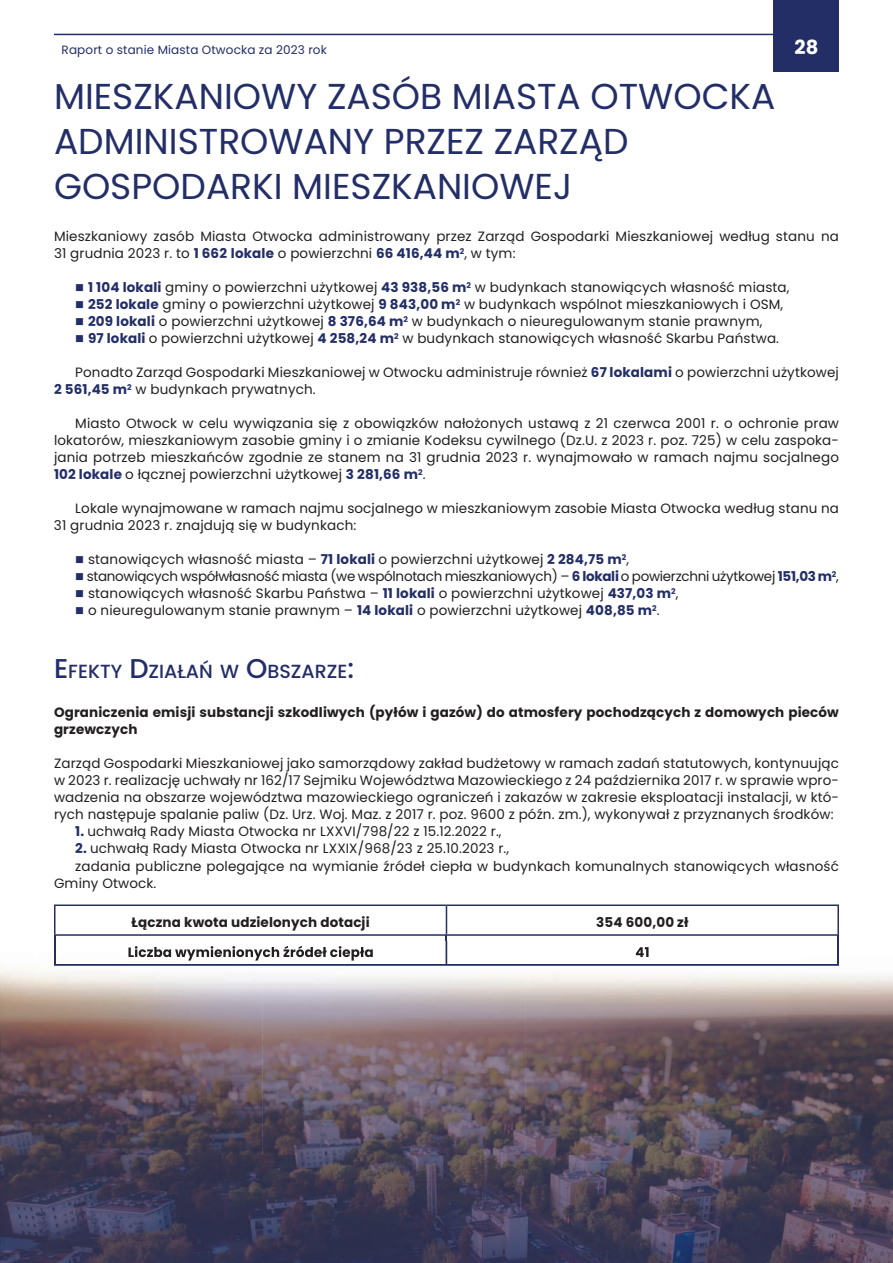
<style>
.page{position:relative;width:893px;height:1263px;background:#fff}
.page>*{position:absolute;margin:0;border:0;box-sizing:border-box;transform-origin:0 0}
.t1{font:36px/45px "Poppins";color:#232e67}
.t2{font:700 19.5px "Poppins";color:#fff}
.t3{font:500 19.05px "Poppins";color:#232e67}
.t4{font:13.5px/17px "Poppins";letter-spacing:.01em;color:#231f20}
.t5{font:700 13.5px/17px "Poppins";letter-spacing:.01em;color:#231f20}
.t6{font:13.5px "Poppins";letter-spacing:-.02em;color:#231f20}
.t7{font:12px "Poppins";letter-spacing:.01em;color:#232e67}
.s1{font-weight:700;color:#232e67}
.s2{color:#232e67}
.s3{font-size:27.15px}
</style>
<div class="page">
<div style="left:774px;top:0;width:65px;height:71px;background:#232e67"></div>
<hr style="left:54px;top:34px;width:720px;height:1px;background:#232e67">
<hr style="left:54px;top:904px;width:392px;height:2px;background:#232e67">
<hr style="left:54px;top:906px;width:2px;height:28px;background:#232e67">
<hr style="left:446px;top:904px;width:393px;height:2px;background:#232e67">
<hr style="left:837px;top:906px;width:2px;height:28px;background:#232e67">
<hr style="left:54px;top:934px;width:392px;height:2px;background:#232e67">
<hr style="left:54px;top:936px;width:2px;height:28px;background:#232e67">
<hr style="left:446px;top:934px;width:393px;height:2px;background:#232e67">
<hr style="left:837px;top:936px;width:2px;height:28px;background:#232e67">
<img style="left:0;top:941px;width:893px;height:322px">
<img style="left:54px;top:941px;width:2px;height:23px">
<svg style="left:446px;top:906px;width:1px;height:58px"></svg>
<img style="left:837px;top:941px;width:2px;height:23px">
<img style="left:54px;top:964px;width:785px;height:1px">
<img style="left:128px;top:946px;width:245px;height:14px">
<svg style="left:636px;top:947px;width:13px;height:10px"></svg>
<p class="t7" style="left:62px;top:43px;width:267px">Raport o stanie Miasta Otwocka za 2023 rok</p>
<h2 class="t2" style="left:794px;top:36px;width:25px">28</h2>
<h1 class="t1" style="left:54px;top:74px;width:723px">MIESZKANIOWY ZASÓB MIASTA OTWOCKA<br>ADMINISTROWANY PRZEZ ZARZĄD<br>GOSPODARKI MIESZKANIOWEJ</h1>
<p class="t4" style="left:54px;top:228px;width:786px">Mieszkaniowy zasób Miasta Otwocka administrowany przez Zarząd Gospodarki Mieszkaniowej według stanu na<br>31 grudnia 2023 r. to <span class="s1">1 662 lokale</span> o powierzchni <span class="s1">66 416,44 m</span><sup>2</sup>, w tym:</p>
<p class="t4" style="left:75px;top:279px;width:716px"><span class="s2">■</span> <span class="s1">1 104 lokali</span> gminy o powierzchni użytkowej <span class="s1">43 938,56 m</span><sup>2</sup> w budynkach stanowiących własność miasta,</p>
<p class="t4" style="left:75px;top:296px;width:709px"><span class="s2">■</span> <span class="s1">252 lokale</span> gminy o powierzchni użytkowej <span class="s1">9 843,00 m</span><sup>2</sup> w budynkach wspólnot mieszkaniowych i OSM,</p>
<p class="t4" style="left:75px;top:313px;width:689px"><span class="s2">■</span> <span class="s1">209 lokali</span> o powierzchni użytkowej <span class="s1">8 376,64 m</span><sup>2</sup> w budynkach o nieuregulowanym stanie prawnym,</p>
<p class="t4" style="left:75px;top:330px;width:705px"><span class="s2">■</span> <span class="s1">97 lokali</span> o powierzchni użytkowej <span class="s1">4 258,24 m</span><sup>2</sup> w budynkach stanowiących własność Skarbu Państwa.</p>
<p class="t4" style="left:54px;top:364px;width:786px;text-indent:21px">Ponadto Zarząd Gospodarki Mieszkaniowej w Otwocku administruje również <span class="s1">67 lokalami</span> o powierzchni użytkowej<br><span class="s1">2 561,45 m</span><sup>2</sup> w budynkach prywatnych.</p>
<p class="t4" style="left:54px;top:415px;width:786px;text-align:justify;text-indent:21px">Miasto Otwock w celu wywiązania się z obowiązków nałożonych ustawą z 21 czerwca 2001 r. o ochronie praw lokatorów, mieszkaniowym zasobie gminy i o zmianie Kodeksu cywilnego (Dz.U. z 2023 r. poz. 725) w celu zaspoka&shy;jania potrzeb mieszkańców zgodnie ze stanem na 31 grudnia 2023 r. wynajmowało w ramach najmu socjalnego <span class="s1">102 lokale</span> o łącznej powierzchni użytkowej <span class="s1">3 281,66 m</span><sup>2</sup>.</p>
<p class="t4" style="left:54px;top:500px;width:786px;text-indent:21px">Lokale wynajmowane w ramach najmu socjalnego w mieszkaniowym zasobie Miasta Otwocka według stanu na<br>31 grudnia 2023 r. znajdują się w budynkach:</p>
<p class="t4" style="left:75px;top:551px;width:555px"><span class="s2">■</span> stanowiących własność miasta – <span class="s1">71 lokali</span> o powierzchni użytkowej <span class="s1">2 284,75 m</span><sup>2</sup>,</p>
<p class="t6" style="left:75px;top:569px;width:765px"><span class="s2">■</span> stanowiących współwłasność miasta (we wspólnotach mieszkaniowych) – <span class="s1">6 lokali</span> o powierzchni użytkowej <span class="s1">151,03 m</span><sup>2</sup>,</p>
<p class="t4" style="left:75px;top:585px;width:605px"><span class="s2">■</span> stanowiących własność Skarbu Państwa – <span class="s1">11 lokali</span> o powierzchni użytkowej <span class="s1">437,03 m</span><sup>2</sup>,</p>
<p class="t4" style="left:75px;top:602px;width:586px"><span class="s2">■</span> o nieuregulowanym stanie prawnym – <span class="s1">14 lokali</span> o powierzchni użytkowej <span class="s1">408,85 m</span><sup>2</sup>.</p>
<h3 class="t3" style="left:54px;top:660px;width:302px"><span class="s3">E</span>FEKTY <span class="s3">D</span>ZIAŁAŃ W <span class="s3">O</span>BSZARZE<span class="s3">:</span></h3>
<p class="t5" style="left:54px;top:704px;width:786px">Ograniczenia emisji substancji szkodliwych (pyłów i gazów) do atmosfery pochodzących z domowych pieców grzewczych</p>
<p class="t4" style="left:54px;top:755px;width:786px;text-align:justify">Zarząd Gospodarki Mieszkaniowej jako samorządowy zakład budżetowy w ramach zadań statutowych, kontynuując w 2023 r. realizację uchwały nr 162/17 Sejmiku Województwa Mazowieckiego z 24 października 2017 r. w sprawie wpro&shy;wadzenia na obszarze województwa mazowieckiego ograniczeń i zakazów w zakresie eksploatacji instalacji, w któ&shy;rych następuje spalanie paliw (Dz. Urz. Woj. Maz. z 2017 r. poz. 9600 z późn. zm.), wykonywał z przyznanych środków:</p>
<p class="t4" style="left:75px;top:823px;width:428px"><span class="s1">1.</span> uchwałą Rady Miasta Otwocka nr LXXVI/798/22 z 15.12.2022 r.,</p>
<p class="t4" style="left:75px;top:840px;width:435px"><span class="s1">2.</span> uchwałą Rady Miasta Otwocka nr LXXIX/968/23 z 25.10.2023 r.,</p>
<p class="t4" style="left:75px;top:857px;width:765px">zadania publiczne polegające na wymianie źródeł ciepła w budynkach komunalnych stanowiących własność</p>
<p class="t4" style="left:54px;top:874px;width:104px">Gminy Otwock.</p>
<p class="t5" style="left:132px;top:914px;width:240px">Łączna kwota udzielonych dotacji</p>
<p class="t5" style="left:596px;top:914px;width:94px">354 600,00 zł</p>
</div>
